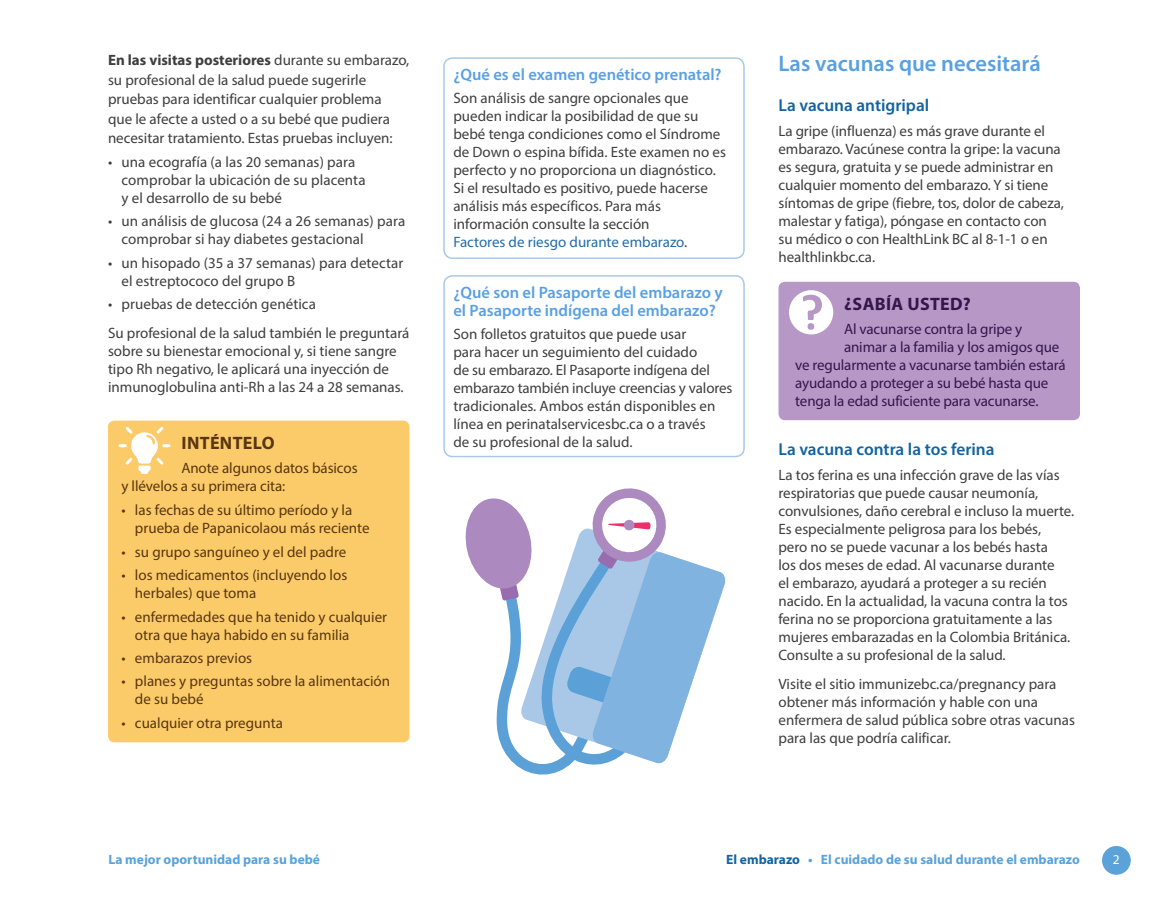
<style>
.page{position:relative;width:1161px;height:905px;background:#fff}
.page>*{position:absolute;margin:0;border:0;box-sizing:border-box;transform-origin:0 0}
.t1{font:600 22.5px "Myriad Pro";color:#59a0e2}
.t2{font:700 18px "Myriad Pro";letter-spacing:.02em;color:#35164c}
.t3{font:700 18px "Myriad Pro";letter-spacing:.02em;color:#583711}
.t4{font:600 17.25px "Myriad Pro";color:#12639f}
.t5{font:600 16.5px/18px "Myriad Pro";color:#59a0e2}
.t6{font:15px/18px "Myriad Pro";color:#3e3e3f}
.t7{font:15px/18px "Myriad Pro";color:#583711}
.t8{font:15px "Myriad Pro";letter-spacing:-.01em;color:#35164c}
.t9{font:700 13.5px "Myriad Pro";color:#5aa2d8}
.t10{font:13.5px "Myriad Pro";color:#fff}
.s1{font-weight:700}
.s2{color:#236ca7}
.s3{color:#12639f}
</style>
<div class="page">
<div style="left:1102px;top:846px;width:29px;height:28px;background:#5aa2d8;border-radius:50%"></div>
<svg style="left:465px;top:488px;width:260px;height:287px"></svg>
<div style="left:108px;top:420px;width:301px;height:322px;background:#fccb69;border-radius:6px"></div>
<svg style="left:118px;top:427px;width:53px;height:47px"></svg>
<div style="left:443px;top:57px;width:302px;height:202px;border:2px solid #aac9e9;border-radius:9px"></div>
<div style="left:443px;top:275px;width:302px;height:182px;border:2px solid #aac9e9;border-radius:9px"></div>
<div style="left:779px;top:282px;width:301px;height:138px;background:#b697c6;border-radius:6px"></div>
<div style="left:789px;top:290px;width:44px;height:44px;background:#fff;border-radius:50%"></div>
<div style="left:808px;top:323px;width:6px;height:7px;background:#b697c6;border-radius:50%"></div>
<svg style="left:803px;top:295px;width:19px;height:25px"></svg>
<p class="t6" style="left:108px;top:50px;width:303px;line-height:19.5px"><span class="s1">En las visitas posteriores</span> durante su embarazo, su profesional de la salud puede sugerirle pruebas para identificar cualquier problema que le afecte a usted o a su bebé que pudiera necesitar tratamiento. Estas pruebas incluyen:</p>
<p class="t6" style="left:122px;top:152px;width:246px;text-indent:-14px">• una ecografía (a las 20 semanas) para comprobar la ubicación de su placenta y el desarrollo de su bebé</p>
<p class="t6" style="left:122px;top:212px;width:285px;text-indent:-14px">• un análisis de glucosa (24 a 26 semanas) para comprobar si hay diabetes gestacional</p>
<p class="t6" style="left:122px;top:253px;width:283px;text-indent:-14px">• un hisopado (35 a 37 semanas) para detectar el estreptococo del grupo B</p>
<p class="t6" style="left:108px;top:289px;width:303px;line-height:28.8px">• pruebas de detección genética<br>Su profesional de la salud también le preguntará</p>
<p class="t6" style="left:108px;top:341px;width:297px">sobre su bienestar emocional y, si tiene sangre tipo Rh negativo, le aplicará una inyección de inmunoglobulina anti-Rh a las 24 a 28 semanas.</p>
<p class="t3" style="left:182px;top:431px;width:95px">INTÉNTELO</p>
<p class="t7" style="left:121px;top:458px;width:238px;text-indent:60px">Anote algunos datos básicos y llévelos a su primera cita:</p>
<p class="t7" style="left:135px;top:501px;width:236px;text-indent:-14px">• las fechas de su último período y la prueba de Papanicolaou más reciente</p>
<p class="t7" style="left:121px;top:542px;width:226px">• su grupo sanguíneo y el del padre</p>
<p class="t7" style="left:135px;top:566px;width:214px;text-indent:-14px">• los medicamentos (incluyendo los herbales) que toma</p>
<p class="t7" style="left:135px;top:607px;width:254px;text-indent:-14px">• enfermedades que ha tenido y cualquier otra que haya habido en su familia</p>
<p class="t7" style="left:121px;top:648px;width:132px">• embarazos previos</p>
<p class="t7" style="left:135px;top:672px;width:257px;text-indent:-14px">• planes y preguntas sobre la alimentación de su bebé</p>
<p class="t7" style="left:121px;top:713px;width:163px">• cualquier otra pregunta</p>
<p class="t5" style="left:453px;top:65px;width:270px">¿Qué es el examen genético prenatal?</p>
<p class="t6" style="left:453px;top:89px;width:274px">Son análisis de sangre opcionales que pueden indicar la posibilidad de que su bebé tenga condiciones como el Síndrome de Down o espina bífida. Este examen no es perfecto y no proporciona un diagnóstico.<br>Si el resultado es positivo, puede hacerse análisis más específicos. Para más información consulte la sección<br><span class="s2">Factores de riesgo durante embarazo</span>.</p>
<p class="t5" style="left:453px;top:283px;width:271px">¿Qué son el Pasaporte del embarazo y el Pasaporte indígena del embarazo?</p>
<p class="t6" style="left:453px;top:325px;width:280px">Son folletos gratuitos que puede usar<br>para hacer un seguimiento del cuidado<br>de su embarazo. El Pasaporte indígena del embarazo también incluye creencias y valores tradicionales. Ambos están disponibles en línea en perinatalservicesbc.ca o a través<br>de su profesional de la salud.</p>
<h1 class="t1" style="left:779px;top:49px;width:264px">Las vacunas que necesitará</h1>
<p class="t4" style="left:779px;top:95px;width:152px">La vacuna antigripal</p>
<p class="t6" style="left:779px;top:122px;width:287px">La gripe (influenza) es más grave durante el embarazo. Vacúnese contra la gripe: la vacuna es segura, gratuita y se puede administrar en cualquier momento del embarazo. Y si tiene síntomas de gripe (fiebre, tos, dolor de cabeza, malestar y fatiga), póngase en contacto con su médico o con HealthLink BC al 8-1-1 o en healthlinkbc.ca.</p>
<p class="t2" style="left:844px;top:292px;width:128px">¿SABÍA USTED?</p>
<p class="t8" style="left:844px;top:319px;width:180px">Al vacunarse contra la gripe y</p>
<p class="t8" style="left:844px;top:337px;width:217px">animar a la familia y los amigos que</p>
<p class="t8" style="left:795px;top:355px;width:272px">ve regularmente a vacunarse también estará</p>
<p class="t8" style="left:795px;top:373px;width:255px">ayudando a proteger a su bebé hasta que</p>
<p class="t8" style="left:795px;top:391px;width:245px">tenga la edad suficiente para vacunarse.</p>
<p class="t4" style="left:778px;top:438px;width:218px">La vacuna contra la tos ferina</p>
<p class="t6" style="left:778px;top:465px;width:297px">La tos ferina es una infección grave de las vías respiratorias que puede causar neumonía, convulsiones, daño cerebral e incluso la muerte.<br>Es especialmente peligrosa para los bebés,<br>pero no se puede vacunar a los bebés hasta<br>los dos meses de edad. Al vacunarse durante<br>el embarazo, ayudará a proteger a su recién nacido. En la actualidad, la vacuna contra la tos ferina no se proporciona gratuitamente a las mujeres embarazadas en la Colombia Británica.<br>Consulte a su profesional de la salud.</p>
<p class="t6" style="left:778px;top:674px;width:298px">Visite el sitio immunizebc.ca/pregnancy para obtener más información y hable con una enfermera de salud pública sobre otras vacunas para las que podría calificar.</p>
<p class="t9" style="left:109px;top:851px;width:213px">La mejor oportunidad para su bebé</p>
<p class="t9" style="left:726px;top:851px;width:355px"><span class="s3">El embarazo</span> • El cuidado de su salud durante el embarazo</p>
<p class="t10" style="left:1113px;top:851px;width:8px">2</p>
</div>
